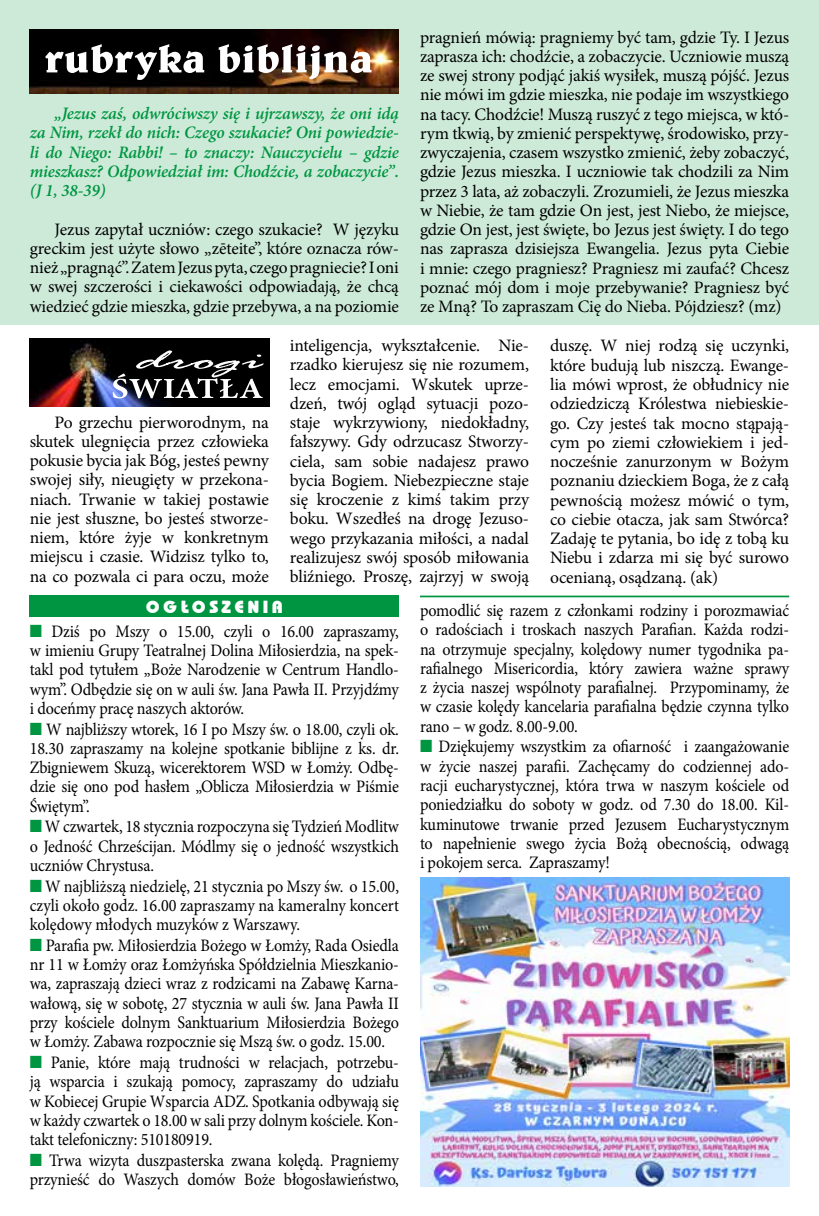
<style>
.page{position:relative;width:819px;height:1216px;background:#fff}
.page>*{position:absolute;margin:0;border:0;box-sizing:border-box;transform-origin:0 0}
.t1{font:17.5px/19.2px "Minion Pro";letter-spacing:-.01em;color:#000;text-align:justify}
.t2{font:17.5px/19.6px "Minion Pro";letter-spacing:-.01em;color:#000;scale:.92 1}
.t3{font:italic 600 17.5px/19.2px "Minion Pro";letter-spacing:-.01em;color:#009641;text-align:justify}
.t4{font:800 17.5px "Bahamas";letter-spacing:.2em;color:#fff}
.s1{font-family:"Dixieland Normal";color:#009641}
</style>
<div class="page">
<div style="left:0;top:0;width:819px;height:324px;background:#cdead9"></div>
<hr style="left:420px;top:595px;width:369px;height:2px;background:#009641">
<div style="left:30px;top:595px;width:369px;height:22px;background:#009641"></div>
<img style="left:30px;top:30px;width:369px;height:63px">
<svg style="left:45px;top:44px;width:326px;height:36px"></svg>
<img style="left:30px;top:338px;width:239px;height:68px">
<svg style="left:113px;top:350px;width:151px;height:48px"></svg>
<img style="left:420px;top:877px;width:369px;height:309px">
<p class="t3" style="left:30px;top:104px;width:371px;text-indent:25px">„Jezus zaś, odwróciwszy się i ujrzawszy, że oni idą za Nim, rzekł do nich: Czego szukacie? Oni powiedzie&shy;li do Niego: Rabbi! – to znaczy: Nauczycielu – gdzie mieszkasz? Odpowiedział im: Chodźcie, a zobaczycie”. (J 1, 38-39)</p>
<p class="t1" style="left:30px;top:219px;width:371px;text-indent:25px">Jezus zapytał uczniów: czego szukacie? W języku greckim jest użyte słowo „zēteite”, które oznacza rów&shy;nież „pragnąć”. Zatem Jezus pyta, czego pragniecie? I oni w swej szczerości i ciekawości odpowiadają, że chcą wiedzieć gdzie mieszka, gdzie przebywa, a na poziomie</p>
<p class="t1" style="left:420px;top:27px;width:371px">pragnień mówią: pragniemy być tam, gdzie Ty. I Jezus zaprasza ich: chodźcie, a zobaczycie. Uczniowie muszą ze swej strony podjąć jakiś wysiłek, muszą pójść. Jezus nie mówi im gdzie mieszka, nie podaje im wszystkiego na tacy. Chodźcie! Muszą ruszyć z tego miejsca, w któ&shy;rym tkwią, by zmienić perspektywę, środowisko, przy&shy;zwyczajenia, czasem wszystko zmienić, żeby zobaczyć, gdzie Jezus mieszka. I uczniowie tak chodzili za Nim przez 3 lata, aż zobaczyli. Zrozumieli, że Jezus mieszka w Niebie, że tam gdzie On jest, jest Niebo, że miejsce, gdzie On jest, jest święte, bo Jezus jest święty. I do tego nas zaprasza dzisiejsza Ewangelia. Jezus pyta Ciebie i mnie: czego pragniesz? Pragniesz mi zaufać? Chcesz poznać mój dom i moje przebywanie? Pragniesz być ze Mną? To zapraszam Cię do Nieba. Pójdziesz? (mz)</p>
<p class="t1" style="left:290px;top:336px;width:241px">inteligencja, wykształcenie. Nie&shy;rzadko kierujesz się nie rozumem, lecz emocjami. Wskutek uprze&shy;dzeń, twój ogląd sytuacji pozo&shy;staje wykrzywiony, niedokładny, fałszywy. Gdy odrzucasz Stworzy&shy;ciela, sam sobie nadajesz prawo bycia Bogiem. Niebezpieczne staje się kroczenie z kimś takim przy boku. Wszedłeś na drogę Jezuso&shy;wego przykazania miłości, a nadal realizujesz swój sposób miłowania bliźniego. Proszę, zajrzyj w swoją</p>
<p class="t1" style="left:550px;top:336px;width:241px">duszę. W niej rodzą się uczynki, które budują lub niszczą. Ewange&shy;lia mówi wprost, że obłudnicy nie odziedziczą Królestwa niebieskie&shy;go. Czy jesteś tak mocno stąpają&shy;cym po ziemi człowiekiem i jed&shy;nocześnie zanurzonym w Bożym poznaniu dzieckiem Boga, że z całą pewnością możesz mówić o tym, co ciebie otacza, jak sam Stwórca?<br>Zadaję te pytania, bo idę z tobą ku Niebu i zdarza mi się być surowo ocenianą, osądzaną. (ak)</p>
<p class="t2" style="left:420px;top:601px;width:403px">pomodlić się razem z członkami rodziny i porozmawiać o radościach i troskach naszych Parafian. Każda rodzi&shy;na otrzymuje specjalny, kolędowy numer tygodnika pa&shy;rafialnego Misericordia, który zawiera ważne sprawy z życia naszej wspólnoty parafialnej. Przypominamy, że w czasie kolędy kancelaria parafialna będzie czynna tylko rano – w godz. 8.00-9.00.<br><span class="s1">N</span> Dziękujemy wszystkim za ofiarność i zaangażowanie w życie naszej parafii. Zachęcamy do codziennej ado&shy;racji eucharystycznej, która trwa w naszym kościele od poniedziałku do soboty w godz. od 7.30 do 18.00. Kil&shy;kuminutowe trwanie przed Jezusem Eucharystycznym to napełnienie swego życia Bożą obecnością, odwagą i pokojem serca. Zapraszamy!</p>
<p class="t1" style="left:30px;top:412px;width:241px;text-indent:25px">Po grzechu pierworodnym, na skutek ulegnięcia przez człowieka pokusie bycia jak Bóg, jesteś pewny swojej siły, nieugięty w przekona&shy;niach. Trwanie w takiej postawie nie jest słuszne, bo jesteś stworze&shy;niem, które żyje w konkretnym miejscu i czasie. Widzisz tylko to, na co pozwala ci para oczu, może</p>
<p class="t4" style="left:146px;top:596px;width:139px">OGŁOSZENIA</p>
<p class="t2" style="left:30px;top:621px;width:403px"><span class="s1">N</span> Dziś po Mszy o 15.00, czyli o 16.00 zapraszamy, w imieniu Grupy Teatralnej Dolina Miłosierdzia, na spek&shy;takl pod tytułem „Boże Narodzenie w Centrum Handlo&shy;wym”. Odbędzie się on w auli św. Jana Pawła II. Przyjdźmy i doceńmy pracę naszych aktorów.<br><span class="s1">N</span> W najbliższy wtorek, 16 I po Mszy św. o 18.00, czyli ok.<br>18.30 zapraszamy na kolejne spotkanie biblijne z ks. dr.<br>Zbigniewem Skuzą, wicerektorem WSD w Łomży. Odbę&shy;dzie się ono pod hasłem „Oblicza Miłosierdzia w Piśmie Świętym”.<br><span class="s1">N</span> W czwartek, 18 stycznia rozpoczyna się Tydzień Modlitw o Jedność Chrześcijan. Módlmy się o jedność wszystkich uczniów Chrystusa.<br><span class="s1">N</span> W najbliższą niedzielę, 21 stycznia po Mszy św. o 15.00, czyli około godz. 16.00 zapraszamy na kameralny koncert kolędowy młodych muzyków z Warszawy.<br><span class="s1">N</span> Parafia pw. Miłosierdzia Bożego w Łomży, Rada Osiedla nr 11 w Łomży oraz Łomżyńska Spółdzielnia Mieszkanio&shy;wa, zapraszają dzieci wraz z rodzicami na Zabawę Karna&shy;wałową, się w sobotę, 27 stycznia w auli św. Jana Pawła II przy kościele dolnym Sanktuarium Miłosierdzia Bożego w Łomży. Zabawa rozpocznie się Mszą św. o godz. 15.00.<br><span class="s1">N</span> Panie, które mają trudności w relacjach, potrzebu&shy;ją wsparcia i szukają pomocy, zapraszamy do udziału w Kobiecej Grupie Wsparcia ADZ. Spotkania odbywają się w każdy czwartek o 18.00 w sali przy dolnym kościele. Kon&shy;takt telefoniczny: 510180919.<br><span class="s1">N</span> Trwa wizyta duszpasterska zwana kolędą. Pragniemy przynieść do Waszych domów Boże błogosławieństwo,</p>
</div>
